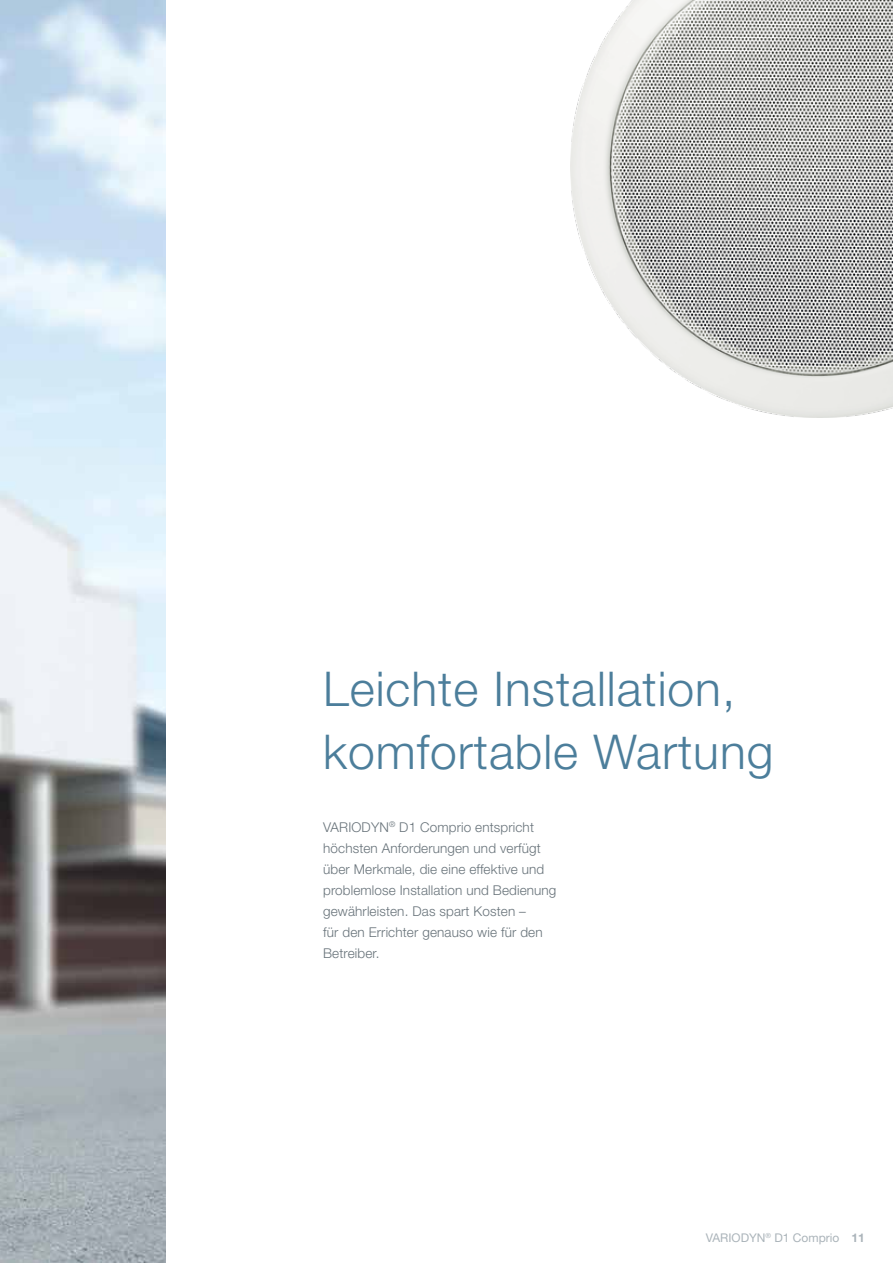
<style>
.page{position:relative;width:893px;height:1263px;background:#fff}
.page>*{position:absolute;margin:0;border:0;box-sizing:border-box;transform-origin:0 0}
.t1{font:300 48px/63px "Helvetica Neue LT Std";letter-spacing:.02em;color:#4c7e9b}
.t2{font:300 13.5px/21px "Helvetica Neue LT Std";letter-spacing:.01em;color:#68737a}
.t3{font:12px "Helvetica Neue LT Std";color:#abb4ba}
.s1{font-weight:700}
</style>
<div class="page">
<img style="left:0;top:0;width:165px;height:1263px">
<img style="left:570px;top:0;width:323px;height:417px">
<h1 class="t1" style="left:323px;top:656px;width:452px">Leichte Installation, komfortable Wartung</h1>
<p class="t2" style="left:323px;top:816px;width:235px">VARIODYN<sup>®</sup> D1 Comprio entspricht höchsten Anforderungen und verfügt über Merkmale, die eine effektive und problemlose Installation und Bedienung gewährleisten. Das spart Kosten –<br>für den Errichter genauso wie für den Betreiber.</p>
<p class="t3" style="left:706px;top:1230px;width:161px">VARIODYN<sup>®</sup> D1 Comprio <span class="s1">11</span></p>
</div>
